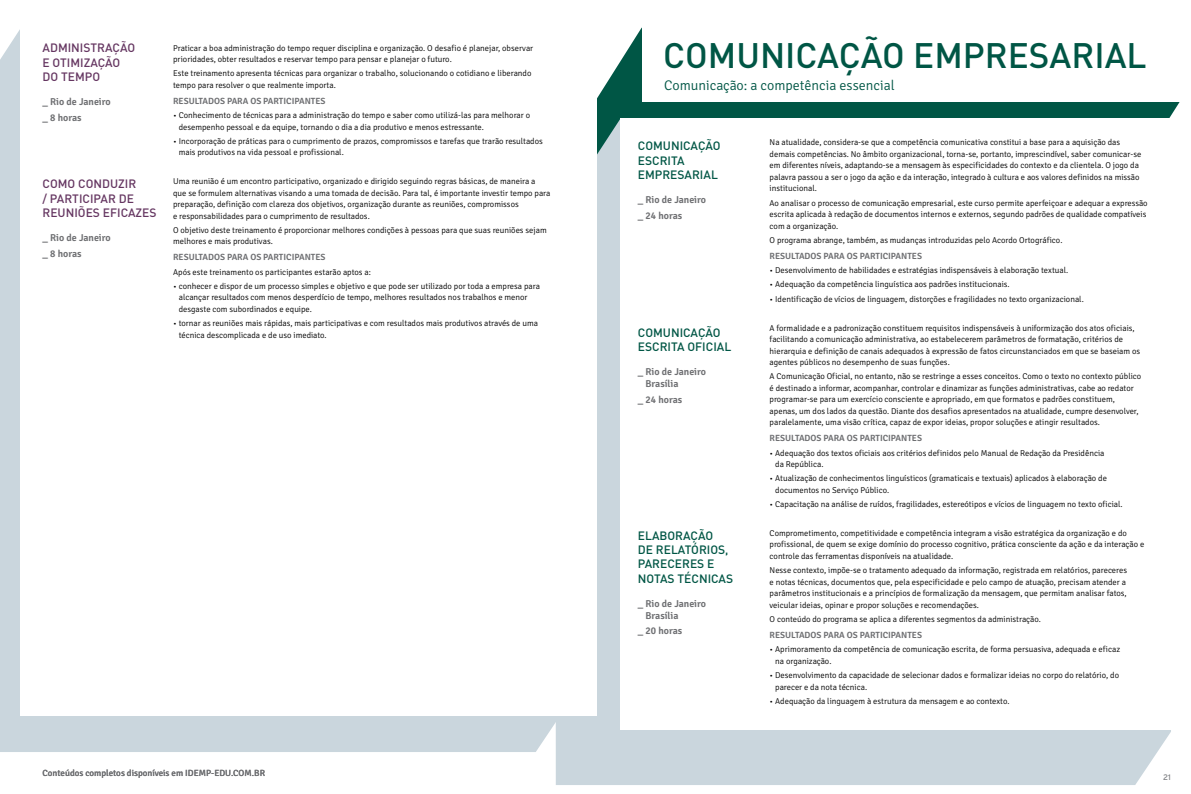
<style>
.page{position:relative;width:1191px;height:794px;background:#fff}
.page>*{position:absolute;margin:0;border:0;box-sizing:border-box;transform-origin:0 0}
.t1{font:500 35px "DIN";color:#005645}
.t2{font:300 14px "Signika";color:#005645}
.t3{font:500 12px/14.4px "DIN";color:#005645}
.t4{font:500 12px/14.4px "DIN";color:#653661}
.t5{font:600 10px/15.6px "Signika";color:#6d6e71}
.t6{font:600 9px "Signika";color:#6d6e71}
.t7{font:9px "Signika";color:#6d6e71}
.t8{font:300 8.5px/11.5px "Signika";color:#000}
.t9{font:8px "Interstate";color:#808285}
</style>
<div class="page">
<svg style="left:597px;top:28px;width:583px;height:90px;fill:#005645"></svg>
<div style="left:555px;top:118px;width:616px;height:667px;background:#cad6dd"></div>
<div style="left:0;top:29px;width:571px;height:723px;background:#cad6dd"></div>
<div style="left:642px;top:26px;width:539px;height:75px;background:#fff"></div>
<div style="left:620px;top:118px;width:560px;height:612px;background:#fff"></div>
<div style="left:21px;top:11px;width:576px;height:704px;background:#fff"></div>
<h3 class="t4" style="left:43px;top:40px;width:16px">ADMINISTRA</h3>
<h3 class="t4" style="left:113px;top:40px;width:16px">ÇÃO</h3>
<h3 class="t4" style="left:43px;top:55px;width:18px">E OTIMIZA</h3>
<h3 class="t4" style="left:98px;top:55px;width:16px">ÇÃO</h3>
<h3 class="t4" style="left:43px;top:69px;width:34px">DO TEMPO</h3>
<p class="t5" style="left:43px;top:94px;width:70px">_ Rio de Janeiro _ 8 horas</p>
<h3 class="t4" style="left:43px;top:176px;width:115px">COMO CONDUZIR<br>/ PARTICIPAR DE<br>REUNIÕES EFICAZES</h3>
<p class="t5" style="left:43px;top:230px;width:70px">_ Rio de Janeiro _ 8 horas</p>
<p class="t8" style="left:173px;top:42px;width:362px">Praticar a boa administração do tempo requer disciplina e organização. O desafio é planejar, observar prioridades, obter resultados e reservar tempo para pensar e planejar o futuro.</p>
<p class="t8" style="left:173px;top:68px;width:360px">Este treinamento apresenta técnicas para organizar o trabalho, solucionando o cotidiano e liberando tempo para resolver o que realmente importa.</p>
<p class="t6" style="left:173px;top:95px;width:154px">RESULTADOS PARA OS PARTICIPANTES</p>
<p class="t8" style="left:179px;top:110px;width:353px;text-indent:-6px">• Conhecimento de técnicas para a administração do tempo e saber como utilizá-las para melhorar o desempenho pessoal e da equipe, tornando o dia a dia produtivo e menos estressante.</p>
<p class="t8" style="left:179px;top:135px;width:365px;text-indent:-6px">• Incorporação de práticas para o cumprimento de prazos, compromissos e tarefas que trarão resultados mais produtivos na vida pessoal e profissional.</p>
<p class="t8" style="left:173px;top:176px;width:379px">Uma reunião é um encontro participativo, organizado e dirigido seguindo regras básicas, de maneira a que se formulem alternativas visando a uma tomada de decisão. Para tal, é importante investir tempo para preparação, definição com clareza dos objetivos, organização durante as reuniões, compromissos<br>e responsabilidades para o cumprimento de resultados.</p>
<p class="t8" style="left:173px;top:224px;width:375px">O objetivo deste treinamento é proporcionar melhores condições à pessoas para que suas reuniões sejam melhores e mais produtivas.</p>
<p class="t6" style="left:173px;top:252px;width:154px">RESULTADOS PARA OS PARTICIPANTES</p>
<p class="t8" style="left:173px;top:266px;width:199px">Após este treinamento os participantes estarão aptos a:</p>
<p class="t8" style="left:179px;top:280px;width:363px;text-indent:-6px">• conhecer e dispor de um processo simples e objetivo e que pode ser utilizado por toda a empresa para alcançar resultados com menos desperdício de tempo, melhores resultados nos trabalhos e menor desgaste com subordinados e equipe.</p>
<p class="t8" style="left:179px;top:318px;width:361px;text-indent:-6px">• tornar as reuniões mais rápidas, mais participativas e com resultados mais produtivos através de uma técnica descomplicada e de uso imediato.</p>
<p class="t7" style="left:43px;top:767px;width:149px">Conteúdos completos disponíveis em idemp</p>
<p class="t7" style="left:252px;top:767px;width:9px">.br</p>
<p class="t7" style="left:211px;top:767px;width:55px">-edu.comom r</p>
<p class="t7" style="left:188px;top:767px;width:39px">demp d</p>
<h1 class="t1" style="left:663px;top:33px;width:23px">COMUNICA</h1>
<h1 class="t1" style="left:838px;top:33px;width:97px">ÇÃO EMPRESARIAL</h1>
<h2 class="t2" style="left:664px;top:78px;width:232px">Comunicação: a competência essencial</h2>
<h3 class="t3" style="left:638px;top:138px;width:84px">COMUNICAÇÃO<br>ESCRITA<br>EMPRESARIAL</h3>
<p class="t5" style="left:638px;top:192px;width:70px">_ Rio de Janeiro _ 24 horas</p>
<h3 class="t3" style="left:638px;top:324px;width:95px">COMUNICAÇÃO<br>ESCRITA OFICIAL</h3>
<p class="t5" style="left:645px;top:366px;width:62px;line-height:12px;text-indent:-8px">_ Rio de Janeiro<br>Brasília</p>
<p class="t5" style="left:638px;top:391px;width:46px">_ 24 horas</p>
<h3 class="t3" style="left:638px;top:528px;width:97px">ELABORAÇÃO<br>DE RELATÓRIOS,<br>PARECERES E<br>NOTAS TÉCNICAS</h3>
<p class="t5" style="left:645px;top:597px;width:62px;line-height:12px;text-indent:-8px">_ Rio de Janeiro<br>Brasília</p>
<p class="t5" style="left:638px;top:623px;width:46px">_ 20 horas</p>
<p class="t8" style="left:769px;top:137px;width:373px">Na atualidade, considera-se que a competência comunicativa constitui a base para a aquisição das demais competências. No âmbito organizacional, torna-se, portanto, imprescindível, saber comunicar-se em diferentes níveis, adaptando-se a mensagem às especificidades do contexto e da clientela. O jogo da palavra passou a ser o jogo da ação e da interação, integrado à cultura e aos valores definidos na missão institucional.</p>
<p class="t8" style="left:769px;top:197px;width:379px">Ao analisar o processo de comunicação empresarial, este curso permite aperfeiçoar e adequar a expressão escrita aplicada à redação de documentos internos e externos, segundo padrões de qualidade compatíveis com a organização.</p>
<p class="t8" style="left:769px;top:234px;width:294px">O programa abrange, também, as mudanças introduzidas pelo Acordo Ortográfico.</p>
<p class="t6" style="left:769px;top:250px;width:154px">RESULTADOS PARA OS PARTICIPANTES</p>
<p class="t8" style="left:769px;top:265px;width:300px">• Desenvolvimento de habilidades e estratégias indispensáveis à elaboração textual.</p>
<p class="t8" style="left:769px;top:279px;width:241px">• Adequação da competência linguística aos padrões institucionais.</p>
<p class="t8" style="left:769px;top:293px;width:316px">• Identificação de vícios de linguagem, distorções e fragilidades no texto organizacional.</p>
<p class="t8" style="left:769px;top:322px;width:372px">A formalidade e a padronização constituem requisitos indispensáveis à uniformização dos atos oficiais, facilitando a comunicação administrativa, ao estabelecerem parâmetros de formatação, critérios de hierarquia e definição de canais adequados à expressão de fatos circunstanciados em que se baseiam os agentes públicos no desempenho de suas funções.</p>
<p class="t8" style="left:769px;top:371px;width:373px">A Comunicação Oficial, no entanto, não se restringe a esses conceitos. Como o texto no contexto público é destinado a informar, acompanhar, controlar e dinamizar as funções administrativas, cabe ao redator programar-se para um exercício consciente e apropriado, em que formatos e padrões constituem, apenas, um dos lados da questão. Diante dos desafios apresentados na atualidade, cumpre desenvolver, paralelamente, uma visão crítica, capaz de expor ideias, propor soluções e atingir resultados.</p>
<p class="t6" style="left:769px;top:433px;width:154px">RESULTADOS PARA OS PARTICIPANTES</p>
<p class="t8" style="left:775px;top:447px;width:331px;text-indent:-6px">• Adequação dos textos oficiais aos critérios definidos pelo Manual de Redação da Presidência da República.</p>
<p class="t8" style="left:775px;top:473px;width:333px;text-indent:-6px">• Atualização de conhecimentos linguísticos (gramaticais e textuais) aplicados à elaboração de documentos no Serviço Público.</p>
<p class="t8" style="left:769px;top:499px;width:354px">• Capacitação na análise de ruídos, fragilidades, estereótipos e vícios de linguagem no texto oficial.</p>
<p class="t8" style="left:769px;top:527px;width:376px">Comprometimento, competitividade e competência integram a visão estratégica da organização e do profissional, de quem se exige domínio do processo cognitivo, prática consciente da ação e da interação e controle das ferramentas disponíveis na atualidade.</p>
<p class="t8" style="left:769px;top:565px;width:359px;text-align:justify">Nesse contexto, impõe-se o tratamento adequado da informação, registrada em relatórios, pareceres e notas técnicas, documentos que, pela especificidade e pelo campo de atuação, precisam atender a parâmetros institucionais e a princípios de formalização da mensagem, que permitam analisar fatos, veicular ideias, opinar e propor soluções e recomendações.</p>
<p class="t8" style="left:769px;top:613px;width:273px">O conteúdo do programa se aplica a diferentes segmentos da administração.</p>
<p class="t6" style="left:769px;top:629px;width:154px">RESULTADOS PARA OS PARTICIPANTES</p>
<p class="t8" style="left:775px;top:644px;width:346px;text-indent:-6px">• Aprimoramento da competência de comunicação escrita, de forma persuasiva, adequada e eficaz na organização.</p>
<p class="t8" style="left:775px;top:669px;width:345px;text-indent:-6px">• Desenvolvimento da capacidade de selecionar dados e formalizar ideias no corpo do relatório, do parecer e da nota técnica.</p>
<p class="t8" style="left:769px;top:695px;width:241px">• Adequação da linguagem à estrutura da mensagem e ao contexto.</p>
<p class="t9" style="left:1163px;top:773px;width:9px">21</p>
</div>
